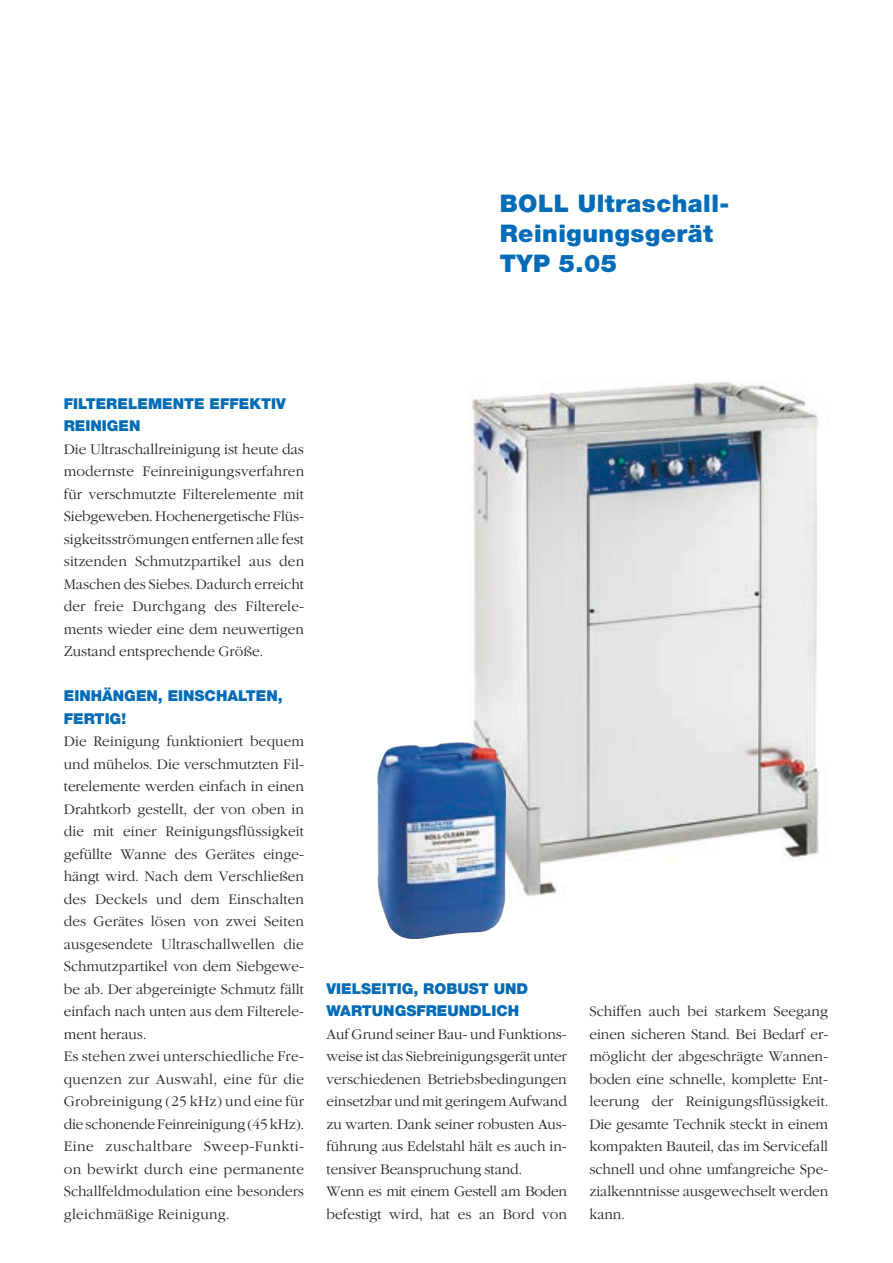
<style>
.page{position:relative;width:893px;height:1263px;background:#fff}
.page>*{position:absolute;margin:0;border:0;box-sizing:border-box;transform-origin:0 0}
.t1{font:900 24.3px "Helvetica Neue";letter-spacing:.02em;color:#006bb6}
.t2{font:900 15px/22.5px "Helvetica Neue";color:#006bb6}
.t3{font:300 14.25px/22.5px "Garamond";color:#231f20;text-align:justify}
</style>
<div class="page">
<img style="left:468px;top:381px;width:351px;height:516px">
<img style="left:377px;top:742px;width:129px;height:197px">
<h1 class="t1" style="left:500px;top:189px;width:231px">BOLL Ultraschall-</h1>
<h1 class="t1" style="left:500px;top:219px;width:215px">Reinigungsgerät</h1>
<h1 class="t1" style="left:500px;top:249px;width:119px">TYP 5.05</h1>
<p class="t2" style="left:64px;top:392px;width:224px">FILTERELEMENTE EFFEKTIV<br>REINIGEN</p>
<p class="t3" style="left:64px;top:438px;width:242px">Die Ultraschallreinigung ist heute das modernste Feinreinigungsverfahren für verschmutzte Filterelemente mit Siebgeweben. Hochenergetische Flüs&shy;sigkeitsströmungen entfernen alle fest sitzenden Schmutzpartikel aus den Maschen des Siebes. Dadurch erreicht der freie Durchgang des Filterele&shy;ments wieder eine dem neuwertigen Zustand entsprechende Größe.</p>
<p class="t2" style="left:64px;top:684px;width:220px">EINHÄNGEN, EINSCHALTEN,<br>FERTIG!</p>
<p class="t3" style="left:64px;top:730px;width:242px;text-align:left">Die Reinigung funktioniert bequem und mühelos. Die verschmutzten Fil&shy;terelemente werden einfach in einen Drahtkorb gestellt, der von oben in die mit einer Reinigungsflüssigkeit gefüllte Wanne des Gerätes einge&shy;hängt wird. Nach dem Verschließen des Deckels und dem Einschalten des Gerätes lösen von zwei Seiten ausgesendete Ultraschallwellen die Schmutzpartikel von dem Siebgewe&shy;be ab. Der abgereinigte Schmutz fällt einfach nach unten aus dem Filterele&shy;ment heraus.<br>Es stehen zwei unterschiedliche Fre&shy;quenzen zur Auswahl, eine für die Grobreinigung (25 kHz) und eine für die schonende Feinreinigung (45 kHz).<br>Eine zuschaltbare Sweep-Funkti&shy;on bewirkt durch eine permanente Schallfeldmodulation eine besonders gleichmäßige Reinigung.</p>
<p class="t2" style="left:327px;top:977px;width:203px">VIELSEITIG, ROBUST UND<br>WARTUNGSFREUNDLICH</p>
<p class="t3" style="left:327px;top:1023px;width:242px;text-align:left">Auf Grund seiner Bau- und Funktions&shy;weise ist das Siebreinigungsgerät unter verschiedenen Betriebsbedingungen einsetzbar und mit geringem Aufwand zu warten. Dank seiner robusten Aus&shy;führung aus Edelstahl hält es auch in&shy;tensiver Beanspruchung stand.<br>Wenn es mit einem Gestell am Boden befestigt wird, hat es an Bord von</p>
<p class="t3" style="left:589px;top:1000px;width:240px">Schiffen auch bei starkem Seegang einen sicheren Stand. Bei Bedarf er&shy;möglicht der abgeschrägte Wannen&shy;boden eine schnelle, komplette Ent&shy;leerung der Reinigungsflüssigkeit.<br>Die gesamte Technik steckt in einem kompakten Bauteil, das im Servicefall schnell und ohne umfangreiche Spe&shy;zialkenntnisse ausgewechselt werden kann.</p>
</div>
